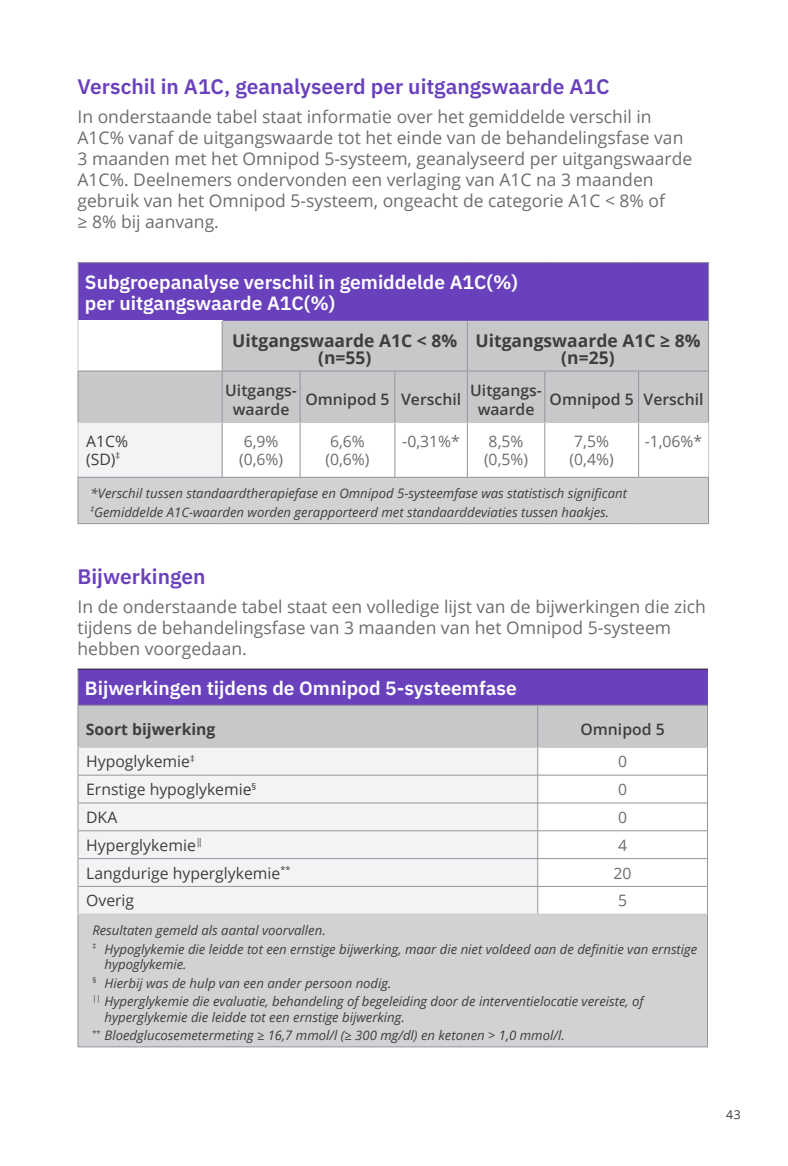
<style>
.page{position:relative;width:788px;height:1166px;background:#fff}
.page>*{position:absolute;margin:0;border:0;box-sizing:border-box;transform-origin:0 0}
.Subhead_Purple{font:600 21px "IBM Plex Sans";color:#6a41bd}
.Table_Bold_White{font:600 19.25px/21px "IBM Plex Sans";color:#fff}
.Body_Copy{font:17.5px/21px "Open Sans";color:#6c6d70}
.Table-Header_Center{font:700 17.5px/17.5px "Open Sans";color:#3e3e3f;text-align:center}
.Table_Text{font:15.75px "Open Sans";color:#3e3e3f}
.Table-Header_Bold{font:600 15.75px/18.9px "Open Sans";color:#3e3e3f;text-align:center}
.Table_Text-2{font:15.75px "Open Sans";color:#6c6d70}
.Table-Header_Bold-2{font:700 15.75px "Open Sans";color:#3e3e3f}
.Table_Caption_Text_I{font:italic 13.12px/15.8px "Open Sans";color:#3e3e3f}
.t1{font:12.25px "Open Sans";color:#3e3e3f}
</style>
<div class="page">
<div style="left:78px;top:262px;width:630px;height:59px;background:#6a41bd"></div>
<svg style="left:78px;top:321px;width:630px;height:101px;background:#cccdcf"></svg>
<div style="left:78px;top:422px;width:144px;height:55px;background:#f2f3f4"></div>
<div style="left:78px;top:477px;width:630px;height:46px;background:#d1d2d4"></div>
<hr style="left:467px;top:321px;width:1px;height:49px;background:#939598">
<hr style="left:708px;top:321px;width:1px;height:49px;background:#939598">
<hr style="left:77px;top:370px;width:145px;height:1px;background:#939598">
<hr style="left:77px;top:371px;width:1px;height:51px;background:#939598">
<hr style="left:222px;top:371px;width:1px;height:51px;background:#939598">
<hr style="left:299px;top:371px;width:1px;height:51px;background:#939598">
<hr style="left:394px;top:371px;width:1px;height:51px;background:#939598">
<hr style="left:467px;top:371px;width:1px;height:51px;background:#939598">
<hr style="left:544px;top:371px;width:1px;height:51px;background:#939598">
<hr style="left:638px;top:371px;width:1px;height:51px;background:#939598">
<hr style="left:708px;top:371px;width:1px;height:51px;background:#939598">
<hr style="left:77px;top:422px;width:145px;height:1px;background:#c7c8ca">
<hr style="left:77px;top:423px;width:1px;height:54px;background:#c7c8ca">
<hr style="left:222px;top:422px;width:78px;height:1px;background:#c7c8ca">
<hr style="left:300px;top:422px;width:95px;height:1px;background:#c7c8ca">
<hr style="left:395px;top:422px;width:72px;height:1px;background:#c7c8ca">
<hr style="left:467px;top:422px;width:77px;height:1px;background:#c7c8ca">
<hr style="left:544px;top:422px;width:94px;height:1px;background:#c7c8ca">
<hr style="left:638px;top:422px;width:71px;height:1px;background:#c7c8ca">
<hr style="left:708px;top:423px;width:1px;height:54px;background:#c7c8ca">
<hr style="left:222px;top:423px;width:1px;height:54px;background:#939598">
<hr style="left:300px;top:423px;width:1px;height:54px;background:#939598">
<hr style="left:394px;top:423px;width:1px;height:54px;background:#939598">
<hr style="left:467px;top:423px;width:1px;height:54px;background:#939598">
<hr style="left:544px;top:423px;width:1px;height:54px;background:#939598">
<hr style="left:638px;top:423px;width:1px;height:54px;background:#939598">
<hr style="left:77px;top:477px;width:145px;height:1px;background:#939598">
<hr style="left:222px;top:477px;width:78px;height:1px;background:#939598">
<hr style="left:300px;top:477px;width:95px;height:1px;background:#939598">
<hr style="left:395px;top:477px;width:72px;height:1px;background:#939598">
<hr style="left:467px;top:477px;width:77px;height:1px;background:#939598">
<hr style="left:544px;top:477px;width:94px;height:1px;background:#939598">
<hr style="left:638px;top:477px;width:71px;height:1px;background:#939598">
<hr style="left:77px;top:262px;width:145px;height:1px;background:#939598">
<hr style="left:222px;top:262px;width:78px;height:1px;background:#939598">
<hr style="left:300px;top:262px;width:95px;height:1px;background:#939598">
<hr style="left:395px;top:262px;width:72px;height:1px;background:#939598">
<hr style="left:467px;top:262px;width:77px;height:1px;background:#939598">
<hr style="left:544px;top:262px;width:94px;height:1px;background:#939598">
<hr style="left:638px;top:262px;width:71px;height:1px;background:#939598">
<hr style="left:77px;top:263px;width:1px;height:58px;background:#c7c8ca">
<hr style="left:77px;top:321px;width:1px;height:49px;background:#c7c8ca">
<hr style="left:222px;top:321px;width:1px;height:49px;background:#939598">
<hr style="left:222px;top:370px;width:78px;height:1px;background:#939598">
<hr style="left:300px;top:370px;width:95px;height:1px;background:#939598">
<hr style="left:395px;top:370px;width:72px;height:1px;background:#939598">
<hr style="left:467px;top:370px;width:77px;height:1px;background:#939598">
<hr style="left:544px;top:370px;width:94px;height:1px;background:#939598">
<hr style="left:638px;top:370px;width:71px;height:1px;background:#939598">
<hr style="left:708px;top:263px;width:1px;height:58px;background:#939598">
<hr style="left:77px;top:477px;width:1px;height:46px;background:#939598">
<hr style="left:708px;top:477px;width:1px;height:46px;background:#939598">
<hr style="left:77px;top:523px;width:145px;height:1px;background:#939598">
<hr style="left:222px;top:523px;width:78px;height:1px;background:#939598">
<hr style="left:300px;top:523px;width:95px;height:1px;background:#939598">
<hr style="left:395px;top:523px;width:72px;height:1px;background:#939598">
<hr style="left:467px;top:523px;width:77px;height:1px;background:#939598">
<hr style="left:544px;top:523px;width:94px;height:1px;background:#939598">
<hr style="left:638px;top:523px;width:71px;height:1px;background:#939598">
<div style="left:78px;top:669px;width:629px;height:36px;background:#6a41bd"></div>
<div style="left:78px;top:914px;width:629px;height:132px;background:#d1d2d4"></div>
<hr style="left:707px;top:669px;width:1px;height:36px;background:#6a41bd">
<svg style="left:77px;top:705px;width:631px;height:208px"></svg>
<hr style="left:77px;top:913px;width:460px;height:1px;background:#c7c8ca">
<hr style="left:537px;top:913px;width:170px;height:1px;background:#c7c8ca">
<hr style="left:77px;top:914px;width:1px;height:132px;background:#939598">
<hr style="left:707px;top:914px;width:1px;height:132px;background:#939598">
<hr style="left:77px;top:1046px;width:460px;height:1px;background:#939598">
<hr style="left:537px;top:1046px;width:170px;height:1px;background:#939598">
<hr style="left:77px;top:668px;width:460px;height:1px;background:#231f20">
<hr style="left:537px;top:668px;width:170px;height:1px;background:#231f20">
<hr style="left:77px;top:669px;width:1px;height:36px;background:#939598">
<p class="Subhead_Purple" style="left:77px;top:70px;width:533px">Verschil in A1C, geanalyseerd per uitgangswaarde A1C</p>
<p class="Body_Copy" style="left:77px;top:105px;width:616px">In onderstaande tabel staat informatie over het gemiddelde verschil in A1C% vanaf de uitgangswaarde tot het einde van de behandelingsfase van 3 maanden met het Omnipod 5-systeem, geanalyseerd per uitgangswaarde A1C%. Deelnemers ondervonden een verlaging van A1C na 3 maanden gebruik van het Omnipod 5-systeem, ongeacht de categorie A1C &lt; 8% of<br>≥ 8% bij aanvang.</p>
<p class="Table_Bold_White" style="left:85px;top:270px;width:434px">Subgroepanalyse verschil in gemiddelde A1C(%) per uitgangswaarde A1C(%)</p>
<p class="Table-Header_Center" style="left:232px;top:331px;width:226px">Uitgangswaarde A1C &lt; 8% (n=55)</p>
<p class="Table-Header_Center" style="left:475px;top:331px;width:226px">Uitgangswaarde A1C ≥ 8% (n=25)</p>
<p class="Table-Header_Bold" style="left:225px;top:380px;width:73px">Uitgangs&shy;waarde</p>
<p class="Table-Header_Bold" style="left:305px;top:389px;width:86px">Omnipod 5</p>
<p class="Table-Header_Bold" style="left:401px;top:389px;width:61px">Verschil</p>
<p class="Table-Header_Bold" style="left:470px;top:380px;width:73px">Uitgangs&shy;waarde</p>
<p class="Table-Header_Bold" style="left:549px;top:389px;width:86px">Omnipod 5</p>
<p class="Table-Header_Bold" style="left:643px;top:389px;width:61px">Verschil</p>
<p class="Table_Text" style="left:86px;top:431px;width:43px">A1C%</p>
<p class="Table_Text" style="left:86px;top:448px;width:36px">(SD)<sup>‡</sup></p>
<p class="Table_Text-2" style="left:402px;top:431px;width:59px">-0,31%*</p>
<p class="Table_Text-2" style="left:488px;top:431px;width:36px">8,5%</p>
<p class="Table_Text-2" style="left:484px;top:448px;width:46px">(0,5%)</p>
<p class="Table_Text-2" style="left:644px;top:431px;width:59px">-1,06%*</p>
<p class="Table_Text-2" style="left:574px;top:431px;width:36px">7,5%</p>
<p class="Table_Text-2" style="left:569px;top:448px;width:46px">(0,4%)</p>
<p class="Table_Text-2" style="left:244px;top:431px;width:36px">6,9%</p>
<p class="Table_Text-2" style="left:239px;top:448px;width:46px">(0,6%)</p>
<p class="Table_Text-2" style="left:330px;top:431px;width:36px">6,6%</p>
<p class="Table_Text-2" style="left:325px;top:448px;width:46px">(0,6%)</p>
<p class="Table_Caption_Text_I" style="left:91px;top:485px;width:538px">*Verschil tussen standaardtherapiefase en Omnipod 5-systeemfase was statistisch significant</p>
<p class="Table_Caption_Text_I" style="left:91px;top:503px;width:520px"><sup>‡</sup>Gemiddelde A1C-waarden worden gerapporteerd met standaarddeviaties tussen haakjes.</p>
<p class="Subhead_Purple" style="left:77px;top:560px;width:129px">Bijwerkingen</p>
<p class="Body_Copy" style="left:77px;top:596px;width:629px">In de onderstaande tabel staat een volledige lijst van de bijwerkingen die zich</p>
<p class="Body_Copy" style="left:77px;top:617px;width:595px">tijdens de behandelingsfase van 3 maanden van het Omnipod 5-systeem hebben voorgedaan.</p>
<p class="Table_Bold_White" style="left:85px;top:675px;width:433px">Bijwerkingen tijdens de Omnipod 5-systeemfase</p>
<p class="Table-Header_Bold-2" style="left:86px;top:718px;width:131px">Soort bijwerking</p>
<p class="Table-Header_Bold" style="left:580px;top:719px;width:86px">Omnipod 5</p>
<p class="Table_Text" style="left:86px;top:750px;width:110px">Hypoglykemie<sup>‡</sup></p>
<p class="Table_Text-2" style="left:618px;top:750px;width:11px">0</p>
<p class="Table_Text" style="left:86px;top:778px;width:172px">Ernstige hypoglykemie<sup>§</sup></p>
<p class="Table_Text-2" style="left:618px;top:778px;width:11px">0</p>
<p class="Table_Text" style="left:86px;top:806px;width:33px">DKA</p>
<p class="Table_Text-2" style="left:618px;top:806px;width:11px">0</p>
<p class="Table_Text" style="left:86px;top:834px;width:118px">Hyperglykemie<sup>||</sup></p>
<p class="Table_Text-2" style="left:618px;top:834px;width:11px">4</p>
<p class="Table_Text" style="left:86px;top:862px;width:206px">Langdurige hyperglykemie<sup>**</sup></p>
<p class="Table_Text-2" style="left:613px;top:862px;width:20px">20</p>
<p class="Table_Text" style="left:86px;top:889px;width:50px">Overig</p>
<p class="Table_Text-2" style="left:618px;top:889px;width:11px">5</p>
<p class="Table_Caption_Text_I" style="left:92px;top:922px;width:235px">Resultaten gemeld als aantal voorvallen.</p>
<p class="Table_Caption_Text_I" style="left:105px;top:940px;width:594px;text-indent:-12px"><sup>‡</sup> Hypoglykemie die leidde tot een ernstige bijwerking, maar die niet voldeed aan de definitie van ernstige hypoglykemie.</p>
<p class="Table_Caption_Text_I" style="left:92px;top:974px;width:300px"><sup>§</sup> Hierbij was de hulp van een ander persoon nodig.</p>
<p class="Table_Caption_Text_I" style="left:105px;top:992px;width:540px;text-indent:-12px"><sup>||</sup> Hyperglykemie die evaluatie, behandeling of begeleiding door de interventielocatie vereiste, of hyperglykemie die leidde tot een ernstige bijwerking.</p>
<p class="Table_Caption_Text_I" style="left:92px;top:1026px;width:474px"><sup>**</sup> Bloedglucosemetermeting ≥ 16,7 mmol/l (≥ 300 mg/dl) en ketonen &gt; 1,0 mmol/l.</p>
<p class="t1" style="left:726px;top:1105px;width:16px">43</p>
</div>
